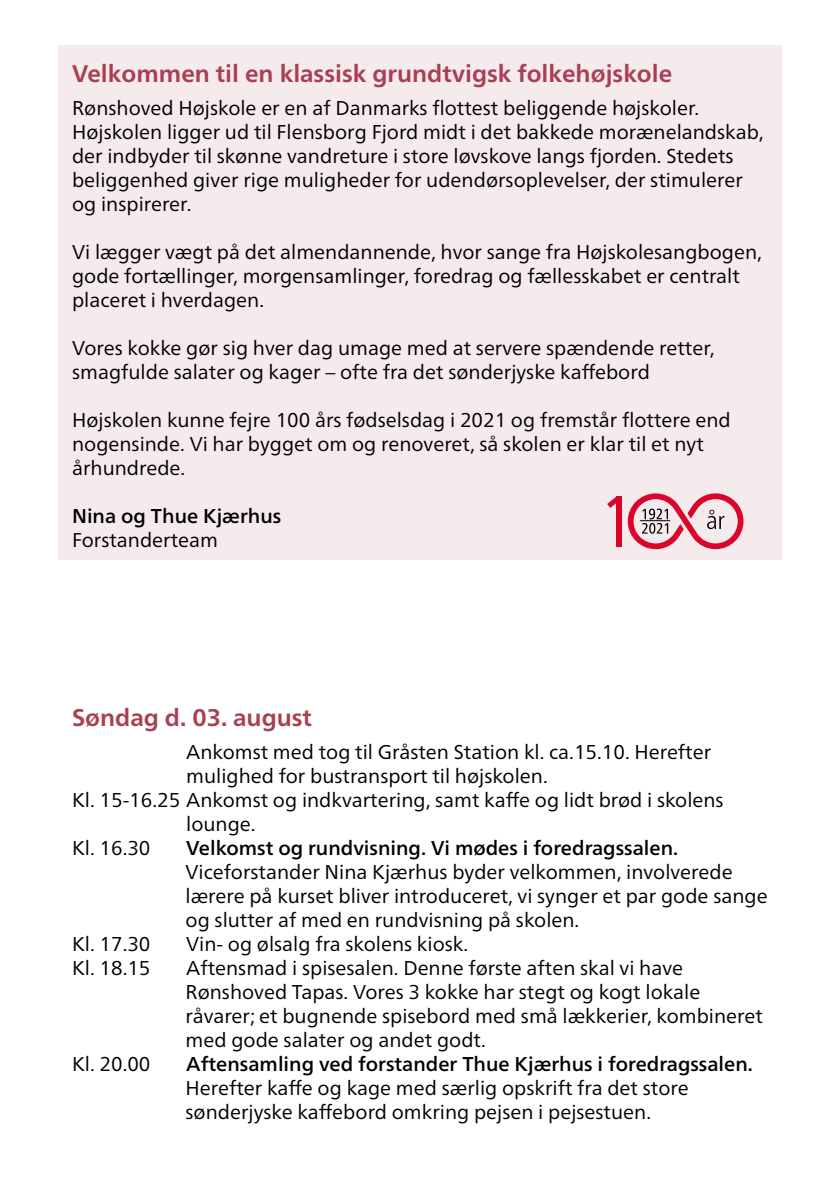
<style>
.page{position:relative;width:840px;height:1191px;background:#fff}
.page>*{position:absolute;margin:0;border:0;box-sizing:border-box;transform-origin:0 0}
.t1{font:700 24px "Frutiger Neue LT Pro";color:#a93f52}
.t2{font:20px/24px "Frutiger Neue LT Pro";color:#000}
.t3{font:500 20px "Frutiger Neue LT Pro";color:#000}
</style>
<div class="page">
<div style="left:58px;top:45px;width:723px;height:515px;background:#f6ebec"></div>
<div style="left:616px;top:496px;width:5px;height:50px;background:#db052c"></div>
<svg style="left:607px;top:497px;width:9px;height:11px"></svg>
<svg style="left:627px;top:493px;width:116px;height:56px"></svg>
<p class="t1" style="left:72px;top:59px;width:601px">Velkommen til en klassisk grundtvigsk folkehøjskole</p>
<p class="t2" style="left:72px;top:95px;width:692px">Rønshoved Højskole er en af Danmarks flottest beliggende højskoler.<br>Højskolen ligger ud til Flensborg Fjord midt i det bakkede morænelandskab, der indbyder til skønne vandreture i store løvskove langs fjorden. Stedets beliggenhed giver rige muligheder for udendørsoplevelser, der stimulerer og inspirerer.</p>
<p class="t2" style="left:72px;top:239px;width:691px">Vi lægger vægt på det almendannende, hvor sange fra Højskolesangbogen, gode fortællinger, morgensamlinger, foredrag og fællesskabet er centralt placeret i hverdagen.</p>
<p class="t2" style="left:72px;top:335px;width:643px">Vores kokke gør sig hver dag umage med at servere spændende retter, smagfulde salater og kager – ofte fra det sønderjyske kaffebord</p>
<p class="t2" style="left:72px;top:407px;width:660px">Højskolen kunne fejre 100 års fødselsdag i 2021 og fremstår flottere end nogensinde. Vi har bygget om og renoveret, så skolen er klar til et nyt århundrede.</p>
<p class="t3" style="left:72px;top:503px;width:211px">Nina og Thue Kjærhus</p>
<p class="t2" style="left:72px;top:527px;width:147px">Forstanderteam</p>
<p class="t1" style="left:72px;top:703px;width:241px">Søndag d. 03. august</p>
<p class="t2" style="left:186px;top:739px;width:526px">Ankomst med tog til Gråsten Station kl. ca.15.10. Herefter</p>
<p class="t2" style="left:186px;top:763px;width:363px">mulighed for bustransport til højskolen.</p>
<p class="t2" style="left:72px;top:787px;width:652px">Kl. 15-16.25 Ankomst og indkvartering, samt kaffe og lidt brød i skolens</p>
<p class="t2" style="left:186px;top:811px;width:71px">lounge.</p>
<p class="t2" style="left:72px;top:835px;width:80px">Kl. 16.30</p>
<p class="t3" style="left:186px;top:836px;width:493px">Velkomst og rundvisning. Vi mødes i foredragssalen.</p>
<p class="t2" style="left:185px;top:859px;width:583px">Viceforstander Nina Kjærhus byder velkommen, involverede lærere på kurset bliver introduceret, vi synger et par gode sange og slutter af med en rundvisning på skolen.</p>
<p class="t2" style="left:72px;top:931px;width:80px">Kl. 17.30</p>
<p class="t2" style="left:186px;top:931px;width:283px">Vin- og ølsalg fra skolens kiosk.</p>
<p class="t2" style="left:72px;top:955px;width:80px">Kl. 18.15</p>
<p class="t2" style="left:185px;top:955px;width:578px">Aftensmad i spisesalen. Denne første aften skal vi have Rønshoved Tapas. Vores 3 kokke har stegt og kogt lokale råvarer; et bugnende spisebord med små lækkerier, kombineret med gode salater og andet godt.</p>
<p class="t2" style="left:72px;top:1051px;width:80px">Kl. 20.00</p>
<p class="t3" style="left:186px;top:1052px;width:568px">Aftensamling ved forstander Thue Kjærhus i foredragssalen.</p>
<p class="t2" style="left:185px;top:1075px;width:504px">Herefter kaffe og kage med særlig opskrift fra det store sønderjyske kaffebord omkring pejsen i pejsestuen.</p>
</div>
